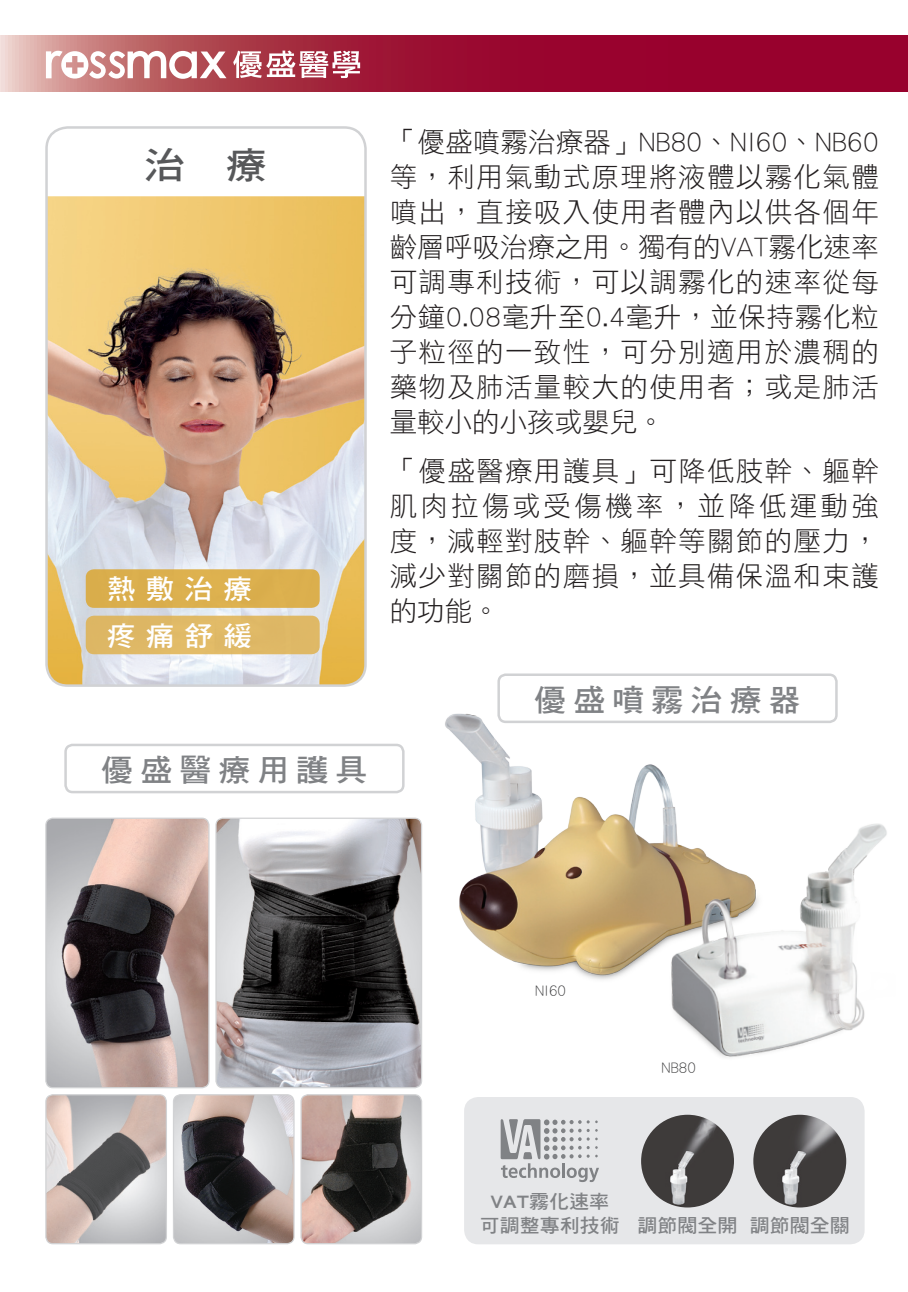
<style>
.page{position:relative;width:908px;height:1292px;background:#fff}
.page>*{position:absolute;margin:0;border:0;box-sizing:border-box;transform-origin:0 0}
.t1{font:37.25px "DF Hei Bd HKP BF";color:#57585a;scale:1.11 1}
.t2{font:31px "DF Hei Bd HKP BF";letter-spacing:.2em;color:#808285;scale:1.05 1}
.t3{font:27.5px/35px "DF Hei Lt HKP BF";letter-spacing:.05em;color:#231f20;text-align:justify}
.t4{font:27.5px/47px "DF Hei Bd HKP BF";color:#fff;scale:1.05 1}
.t5{font:19px/24px "DF Hei Bd HKP BF";color:#808285;scale:1.05 1}
.t6{font:15px "DF Hei Lt HKP BF";color:#3e3e3f}
</style>
<div class="page">
<div style="left:464px;top:1096px;width:400px;height:148px;background:#e6e7e9;border-radius:14px"></div>
<hr style="left:907px;top:35px;width:1px;height:56px;background:#98012d">
<svg style="left:0;top:35px;width:907px;height:56px;background:#a32040"></svg>
<svg style="left:46px;top:51px;width:180px;height:28px"></svg>
<svg style="left:233px;top:50px;width:127px;height:28px"></svg>
<img style="left:48px;top:196px;width:317px;height:489px">
<svg style="left:48px;top:129px;width:316px;height:16px"></svg>
<div style="left:86px;top:569px;width:234px;height:38px;background:#dbaf4e;border-radius:8px"></div>
<div style="left:86px;top:615px;width:234px;height:39px;background:#dfb866;border-radius:8px"></div>
<div style="left:45px;top:126px;width:322px;height:560px;border:2px solid #d1d2d4;border-radius:21px"></div>
<div style="left:497px;top:673px;width:340px;height:50px;border:2px solid #d1d2d4;border-radius:7px"></div>
<div style="left:64px;top:743px;width:340px;height:50px;border:2px solid #d1d2d4;border-radius:7px"></div>
<img style="left:445px;top:706px;width:322px;height:274px">
<svg style="left:501px;top:1119px;width:98px;height:62px"></svg>
<img style="left:641px;top:1114px;width:93px;height:93px;border-radius:46px">
<img style="left:753px;top:1114px;width:93px;height:93px;border-radius:46px">
<img style="left:663px;top:807px;width:224px;height:251px">
<img style="left:302px;top:1095px;width:119px;height:148px">
<div style="left:300px;top:1093px;width:122px;height:151px;border:1px solid #d1d2d4;border-radius:7px"></div>
<img style="left:47px;top:819px;width:161px;height:268px">
<div style="left:45px;top:817px;width:165px;height:271px;border:1px solid #d1d2d4;border-radius:7px"></div>
<img style="left:217px;top:819px;width:204px;height:268px">
<div style="left:215px;top:817px;width:207px;height:271px;border:1px solid #d1d2d4;border-radius:7px"></div>
<img style="left:47px;top:1095px;width:119px;height:148px">
<div style="left:45px;top:1093px;width:122px;height:151px;border:1px solid #d1d2d4;border-radius:7px"></div>
<img style="left:174px;top:1095px;width:119px;height:148px">
<div style="left:173px;top:1093px;width:122px;height:151px;border:1px solid #d1d2d4;border-radius:7px"></div>
<h1 class="t1" style="left:144px;top:146px;width:112px">治 療</h1>
<p class="t4" style="left:107px;top:564px;width:140px">熱 敷 治 療疼 痛 舒 緩</p>
<p class="t2" style="left:101px;top:753px;width:255px">優盛醫療用護具</p>
<p class="t3" style="left:390px;top:124px;width:491px">「優盛噴霧治療器」NB80、NI60、NB60等，利用氣動式原理將液體以霧化氣體噴出，直接吸入使用者體內以供各個年齡層呼吸治療之用。獨有的VAT霧化速率可調專利技術，可以調霧化的速率從每分鐘0.08毫升至0.4毫升，並保持霧化粒子粒徑的一致性，可分別適用於濃稠的藥物及肺活量較大的使用者；或是肺活量較小的小孩或嬰兒。</p>
<p class="t3" style="left:390px;top:453px;width:491px">「優盛醫療用護具」可降低肢幹、軀幹肌肉拉傷或受傷機率，並降低運動強度，減輕對肢幹、軀幹等關節的壓力，減少對關節的磨損，並具備保溫和束護的功能。</p>
<p class="t2" style="left:534px;top:683px;width:255px">優盛噴霧治療器</p>
<p class="t6" style="left:535px;top:982px;width:32px">NI60</p>
<p class="t6" style="left:661px;top:1059px;width:36px">NB80</p>
<p class="t5" style="left:480px;top:1189px;width:354px;text-indent:11px">VAT霧化速率<br>可調整專利技術 調節閥全開 調節閥全關</p>
</div>
